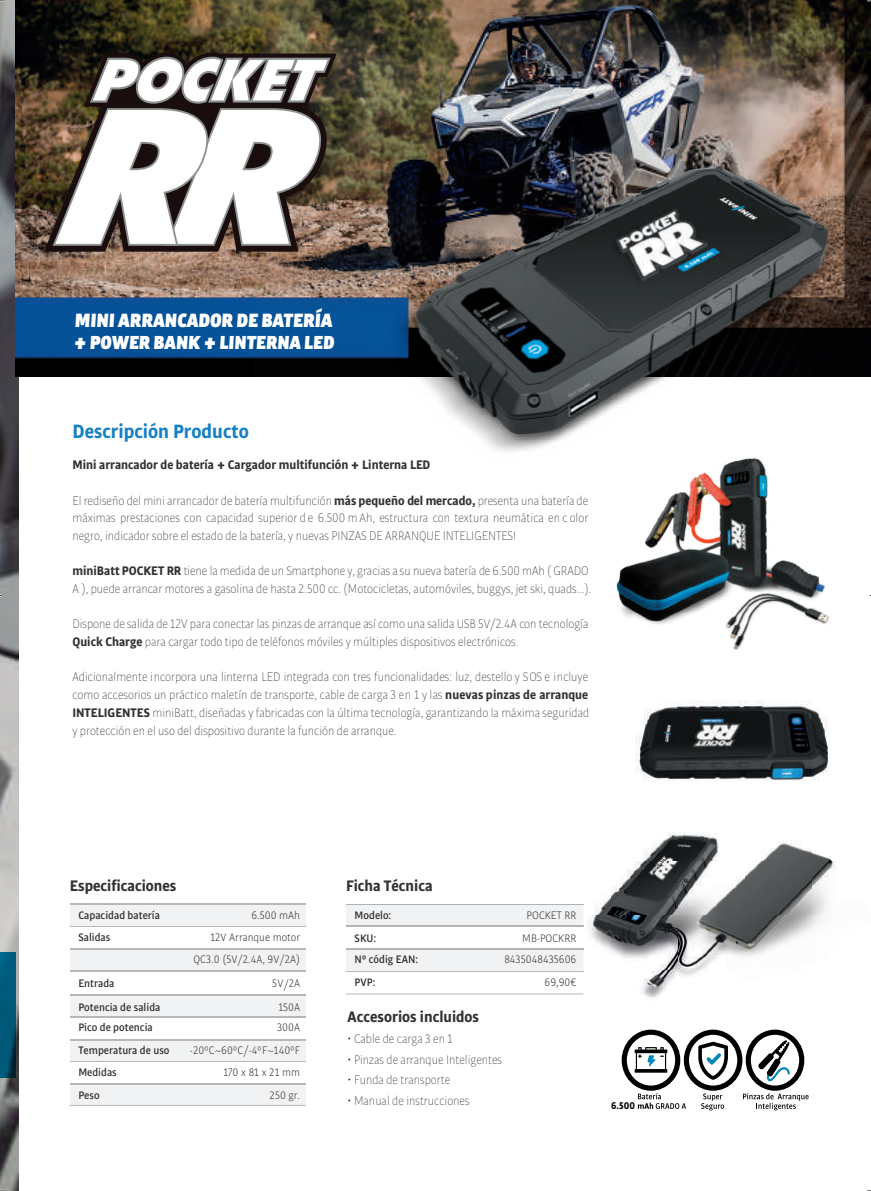
<style>
.page{position:relative;width:871px;height:1191px;background:#fff}
.page>*{position:absolute;margin:0;border:0;box-sizing:border-box;transform-origin:0 0}
.t1{font:italic 900 20.6px "Bulo";color:#fff;scale:.96 1}
.t2{font:700 20.6px "Bulo";color:#1681c4;scale:.96 1}
.t3{font:italic 900 20.2px "Bulo";color:#fff;scale:.96 1}
.t4{font:700 16.2px "Bulo";color:#33302e;scale:.96 1}
.t5{font:100 13.2px/17.6px "Bulo";color:#33302e;text-align:justify;scale:.96 1}
.t6{font:700 13.2px "Bulo";color:#33302e;scale:.96 1}
.t7{font:300 11.6px/22.4px "Bulo";color:#33302e;text-align:right;scale:.96 1}
.t8{font:500 11.6px "Bulo";color:#33302e;scale:.96 1}
.t9{font:700 10.4px "Bulo";color:#000001;scale:.96 1}
.s1{font-weight:700}
</style>
<div class="page">
<div style="left:70px;top:1040px;width:235px;height:21px;background:#f0f2f3"></div>
<div style="left:70px;top:1084px;width:235px;height:21px;background:#f0f2f3"></div>
<div style="left:70px;top:995px;width:235px;height:21px;background:#f0f2f3"></div>
<div style="left:70px;top:949px;width:235px;height:22px;background:#f0f2f3"></div>
<div style="left:70px;top:904px;width:235px;height:22px;background:#f0f2f3"></div>
<img style="left:0;top:0;width:19px;height:1191px">
<svg style="left:0;top:953px;width:16px;height:125px;background:#005472"></svg>
<img style="left:16px;top:0;width:855px;height:376px">
<img style="left:251px;top:136px;width:620px;height:316px">
<img style="left:635px;top:700px;width:193px;height:81px">
<img style="left:546px;top:831px;width:290px;height:167px">
<hr style="left:346px;top:903px;width:237px;height:1px;background:#b8b7b4">
<hr style="left:346px;top:948px;width:237px;height:1px;background:#b8b7b4">
<hr style="left:346px;top:970px;width:237px;height:1px;background:#b8b7b4">
<hr style="left:346px;top:993px;width:237px;height:1px;background:#b8b7b4">
<div style="left:346px;top:905px;width:237px;height:21px;background:#f0f2f3"></div>
<hr style="left:346px;top:926px;width:237px;height:1px;background:#acb2b5">
<hr style="left:346px;top:904px;width:237px;height:1px;background:#acb2b5">
<div style="left:346px;top:950px;width:237px;height:20px;background:#f0f2f3"></div>
<hr style="left:346px;top:949px;width:237px;height:1px;background:#acb2b5">
<hr style="left:70px;top:925px;width:236px;height:1px;background:#b8b7b4">
<hr style="left:70px;top:903px;width:236px;height:1px;background:#b8b7b4">
<hr style="left:70px;top:948px;width:236px;height:1px;background:#b8b7b4">
<hr style="left:70px;top:994px;width:236px;height:1px;background:#b8b7b4">
<hr style="left:70px;top:970px;width:236px;height:1px;background:#b8b7b4">
<hr style="left:70px;top:1016px;width:236px;height:1px;background:#b8b7b4">
<hr style="left:70px;top:1039px;width:236px;height:1px;background:#b8b7b4">
<hr style="left:70px;top:1083px;width:236px;height:1px;background:#b8b7b4">
<hr style="left:70px;top:1105px;width:236px;height:1px;background:#b8b7b4">
<hr style="left:70px;top:1060px;width:236px;height:1px;background:#b8b7b4">
<svg style="left:638px;top:1093px;width:48px;height:15px"></svg>
<svg style="left:701px;top:1093px;width:23px;height:17px"></svg>
<svg style="left:743px;top:1093px;width:65px;height:17px"></svg>
<svg style="left:748px;top:1032px;width:54px;height:56px"></svg>
<div style="left:745px;top:1029px;width:59px;height:61px;border:5px solid #000001;border-radius:50%"></div>
<svg style="left:758px;top:1040px;width:32px;height:42px"></svg>
<svg style="left:686px;top:1032px;width:54px;height:56px"></svg>
<div style="left:684px;top:1029px;width:58px;height:61px;border:5px solid #000001;border-radius:50%"></div>
<svg style="left:698px;top:1041px;width:30px;height:38px"></svg>
<svg style="left:624px;top:1032px;width:54px;height:56px"></svg>
<div style="left:622px;top:1029px;width:58px;height:61px;border:5px solid #000001;border-radius:50%"></div>
<svg style="left:634px;top:1047px;width:33px;height:25px"></svg>
<svg style="left:44px;top:53px;width:293px;height:199px;background:#443529"></svg>
<svg style="left:53px;top:57px;width:278px;height:189px"></svg>
<img style="left:614px;top:439px;width:233px;height:211px">
<svg style="left:0;top:584px;width:1px;height:23px"></svg>
<h1 class="t1" style="left:75px;top:306px;width:270px">MINI ARRANCADOR DE BATERÍA</h1>
<h2 class="t3" style="left:73px;top:328px;width:273px">+ POWER BANK + LINTERNA LED</h2>
<h1 class="t2" style="left:72px;top:418px;width:185px">Descripción Producto</h1>
<p class="t6" style="left:72px;top:456px;width:374px">Mini arrancador de batería + Cargador multifunción + Linterna LED</p>
<p class="t5" style="left:72px;top:491px;width:539px">El rediseño del mini arrancador de batería multifunción <span class="s1">más pequeño del mercado,</span> presenta una batería de máximas prestaciones con capacidad superior d e 6.500 mAh, estructura con textura neumática en c olor negro, indicador sobre el estado de la batería, y nuevas PINZAS DE ARRANQUE INTELIGENTES!</p>
<p class="t5" style="left:72px;top:562px;width:542px"><span class="s1">miniBatt POCKET RR</span> tiene la medida de un Smartphone y, gracias a su nueva batería de 6.500 mAh ( GRADO<br>A ), puede arrancar motores a gasolina de hasta 2.500 cc. (Motocicletas, automóviles, buggys, jet ski, quads…).</p>
<p class="t5" style="left:72px;top:615px;width:539px">Dispone de salida de 12V para conectar las pinzas de arranque así como una salida USB 5V/2.4A con tecnología<br><span class="s1">Quick Charge</span> para cargar todo tipo de teléfonos móviles y múltiples dispositivos electrónicos.</p>
<p class="t5" style="left:72px;top:668px;width:540px">Adicionalmente incorpora una linterna LED integrada con tres funcionalidades: luz, destello y SOS e incluye como accesorios un práctico maletín de transporte, cable de carga 3 en 1 y las <span class="s1">nuevas pinzas de arranque INTELIGENTES</span> miniBatt, diseñadas y fabricadas con la última tecnología, garantizando la máxima seguridad y protección en el uso del dispositivo durante la función de arranque.</p>
<p class="t4" style="left:70px;top:875px;width:113px">Especificaciones</p>
<p class="t8" style="left:78px;top:907px;width:87px">Capacidad batería</p>
<p class="t7" style="left:251px;top:903px;width:52px">6.500 mAh</p>
<p class="t8" style="left:78px;top:929px;width:35px">Salidas</p>
<p class="t7" style="left:193px;top:925px;width:113px">12V Arranque motor<br>QC3.0 (5V/2.4A, 9V/2A)</p>
<p class="t8" style="left:78px;top:975px;width:39px">Entrada</p>
<p class="t7" style="left:272px;top:971px;width:30px">5V/2A</p>
<p class="t8" style="left:78px;top:999px;width:87px">Potencia de salida</p>
<p class="t7" style="left:278px;top:995px;width:24px">150A</p>
<p class="t8" style="left:78px;top:1020px;width:79px">Pico de potencia</p>
<p class="t7" style="left:277px;top:1016px;width:25px">300A</p>
<p class="t8" style="left:78px;top:1042px;width:97px">Temperatura de uso</p>
<p class="t7" style="left:190px;top:1038px;width:116px">-20ºC~60ºC/-4ºF~140ºF</p>
<p class="t8" style="left:78px;top:1065px;width:42px">Medidas</p>
<p class="t7" style="left:223px;top:1061px;width:81px">170 x 81 x 21 mm</p>
<p class="t8" style="left:78px;top:1087px;width:24px">Peso</p>
<p class="t7" style="left:270px;top:1083px;width:33px">250 gr.</p>
<p class="t4" style="left:346px;top:875px;width:92px">Ficha Técnica</p>
<p class="t8" style="left:355px;top:907px;width:40px">Modelo:</p>
<p class="t7" style="left:527px;top:903px;width:53px">POCKET RR</p>
<p class="t8" style="left:355px;top:931px;width:24px">SKU:</p>
<p class="t7" style="left:522px;top:927px;width:58px">MB-POCKRR</p>
<p class="t8" style="left:355px;top:952px;width:68px">Nº códig EAN:</p>
<p class="t7" style="left:504px;top:948px;width:77px">8435048435606</p>
<p class="t8" style="left:355px;top:974px;width:23px">PVP:</p>
<p class="t7" style="left:544px;top:970px;width:35px">69,90€</p>
<p class="t4" style="left:348px;top:1006px;width:138px">Accesorios incluidos</p>
<p class="t5" style="left:348px;top:1029px;width:111px">• Cable de carga 3 en 1</p>
<p class="t5" style="left:348px;top:1050px;width:162px">• Pinzas de arranque Inteligentes</p>
<p class="t5" style="left:348px;top:1071px;width:108px">• Funda de transporte</p>
<p class="t5" style="left:348px;top:1091px;width:128px">• Manual de instrucciones</p>
<p class="t9" style="left:611px;top:1098px;width:26px">6.500</p>
</div>
